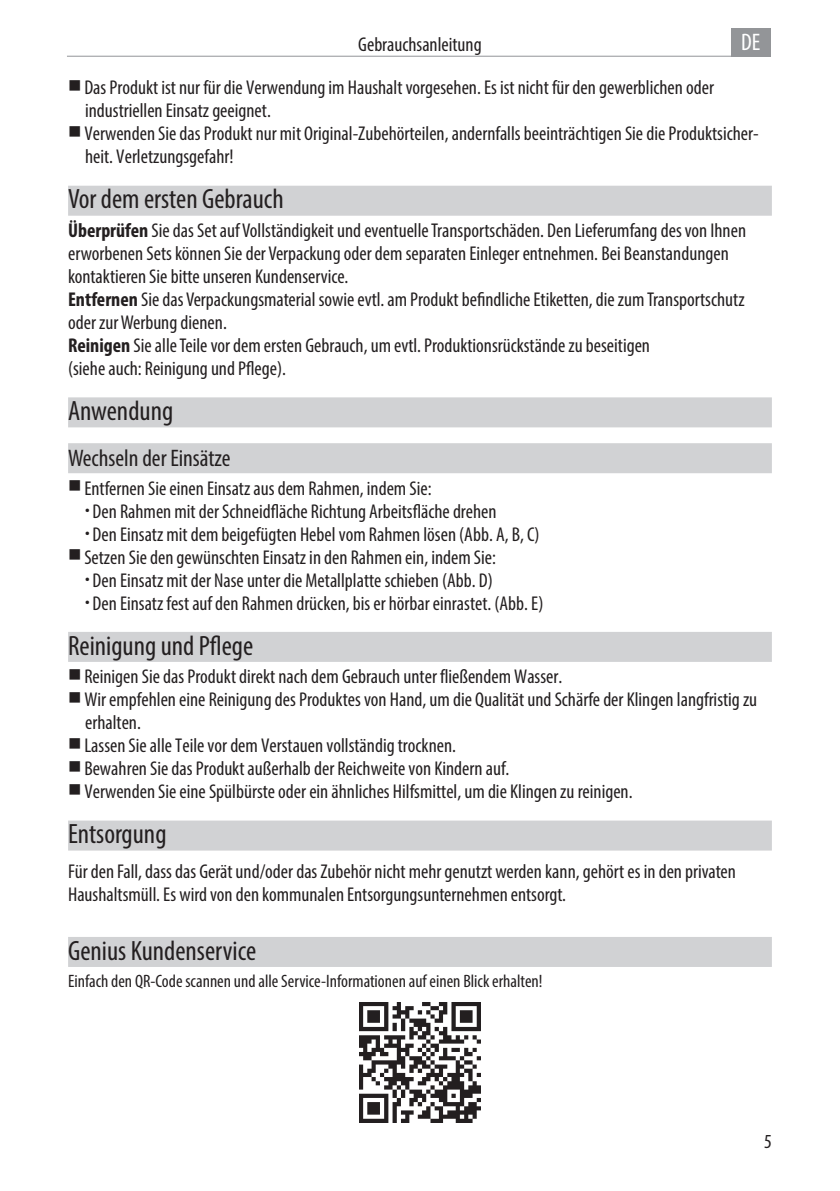
<style>
.page{position:relative;width:840px;height:1191px;background:#fff}
.page>*{position:absolute;margin:0;border:0;box-sizing:border-box;transform-origin:0 0}
.t1{font:condensed 28px "Myriad Pro";color:#231f20}
.t2{font:condensed 24px "Myriad Pro";color:#231f20}
.t3{font:condensed 24px "Myriad Pro";color:#fff}
.t4{font:condensed 20px/23px "Myriad Pro";color:#231f20}
.t5{font:condensed 18px "Myriad Pro";color:#231f20}
.s1{font-weight:700}
.s2{font-size:18px}
</style>
<div class="page">
<hr style="left:67px;top:56px;width:703px;height:1px;background:#939598">
<div style="left:730px;top:28px;width:40px;height:29px;background:#939598"></div>
<div style="left:68px;top:186px;width:703px;height:30px;background:#d1d2d4"></div>
<div style="left:68px;top:397px;width:703px;height:30px;background:#d1d2d4"></div>
<div style="left:68px;top:443px;width:703px;height:30px;background:#d1d2d4"></div>
<div style="left:68px;top:632px;width:703px;height:30px;background:#d1d2d4"></div>
<div style="left:68px;top:820px;width:703px;height:30px;background:#d1d2d4"></div>
<div style="left:68px;top:937px;width:703px;height:30px;background:#d1d2d4"></div>
<img style="left:360px;top:1003px;width:120px;height:120px">
<p class="t4" style="left:358px;top:33px;width:125px">Gebrauchsanleitung</p>
<p class="t3" style="left:740px;top:28px;width:21px">DE</p>
<p class="t4" style="left:84px;top:76px;width:675px">Das Produkt ist nur für die Verwendung im Haushalt vorgesehen. Es ist nicht für den gewerblichen oder industriellen Einsatz geeignet.<br>Verwenden Sie das Produkt nur mit Original-Zubehörteilen, andernfalls beeinträchtigen Sie die Produktsicher&shy;heit. Verletzungsgefahr!</p>
<h1 class="t1" style="left:68px;top:182px;width:217px">Vor dem ersten Gebrauch</h1>
<p class="t4" style="left:68px;top:219px;width:679px"><span class="s1">Überprüfen</span> Sie das Set auf Vollständigkeit und eventuelle Transportschäden. Den Lieferumfang des von Ihnen erworbenen Sets können Sie der Verpackung oder dem separaten Einleger entnehmen. Bei Beanstandungen kontaktieren Sie bitte unseren Kundenservice.<br><span class="s1">Entfernen</span> Sie das Verpackungsmaterial sowie evtl. am Produkt befindliche Etiketten, die zum Transportschutz oder zur Werbung dienen.<br><span class="s1">Reinigen</span> Sie alle Teile vor dem ersten Gebrauch, um evtl. Produktionsrückstände zu beseitigen<br>(siehe auch: Reinigung und Pflege).</p>
<h1 class="t1" style="left:68px;top:394px;width:106px">Anwendung</h1>
<p class="t2" style="left:68px;top:443px;width:164px">Wechseln der Einsätze</p>
<p class="t4" style="left:84px;top:476px;width:348px">Entfernen Sie einen Einsatz aus dem Rahmen, indem Sie:</p>
<p class="t4" style="left:85px;top:499px;width:413px"><span class="s2">•</span> Den Rahmen mit der Schneidfläche Richtung Arbeitsfläche drehen</p>
<p class="t4" style="left:84px;top:522px;width:456px"><span class="s2">•</span> Den Einsatz mit dem beigefügten Hebel vom Rahmen lösen (Abb. A, B, C)<br>Setzen Sie den gewünschten Einsatz in den Rahmen ein, indem Sie:</p>
<p class="t4" style="left:85px;top:568px;width:409px"><span class="s2">•</span> Den Einsatz mit der Nase unter die Metallplatte schieben (Abb. D)</p>
<p class="t4" style="left:85px;top:591px;width:459px"><span class="s2">•</span> Den Einsatz fest auf den Rahmen drücken, bis er hörbar einrastet. (Abb. E)</p>
<h1 class="t1" style="left:68px;top:628px;width:186px">Reinigung und Pflege</h1>
<p class="t4" style="left:84px;top:665px;width:674px">Reinigen Sie das Produkt direkt nach dem Gebrauch unter fließendem Wasser.<br>Wir empfehlen eine Reinigung des Produktes von Hand, um die Qualität und Schärfe der Klingen langfristig zu erhalten.<br>Lassen Sie alle Teile vor dem Verstauen vollständig trocknen.<br>Bewahren Sie das Produkt außerhalb der Reichweite von Kindern auf.<br>Verwenden Sie eine Spülbürste oder ein ähnliches Hilfsmittel, um die Klingen zu reinigen.</p>
<h1 class="t1" style="left:68px;top:817px;width:100px">Entsorgung</h1>
<p class="t4" style="left:68px;top:859px;width:669px">Für den Fall, dass das Gerät und/oder das Zubehör nicht mehr genutzt werden kann, gehört es in den privaten<br>Haushaltsmüll. Es wird von den kommunalen Entsorgungsunternehmen entsorgt.</p>
<h1 class="t1" style="left:68px;top:933px;width:189px">Genius Kundenservice</h1>
<p class="t5" style="left:68px;top:970px;width:475px">Einfach den QR-Code scannen und alle Service-Informationen auf einen Blick erhalten!</p>
<p class="t4" style="left:763px;top:1129px;width:9px">5</p>
</div>
